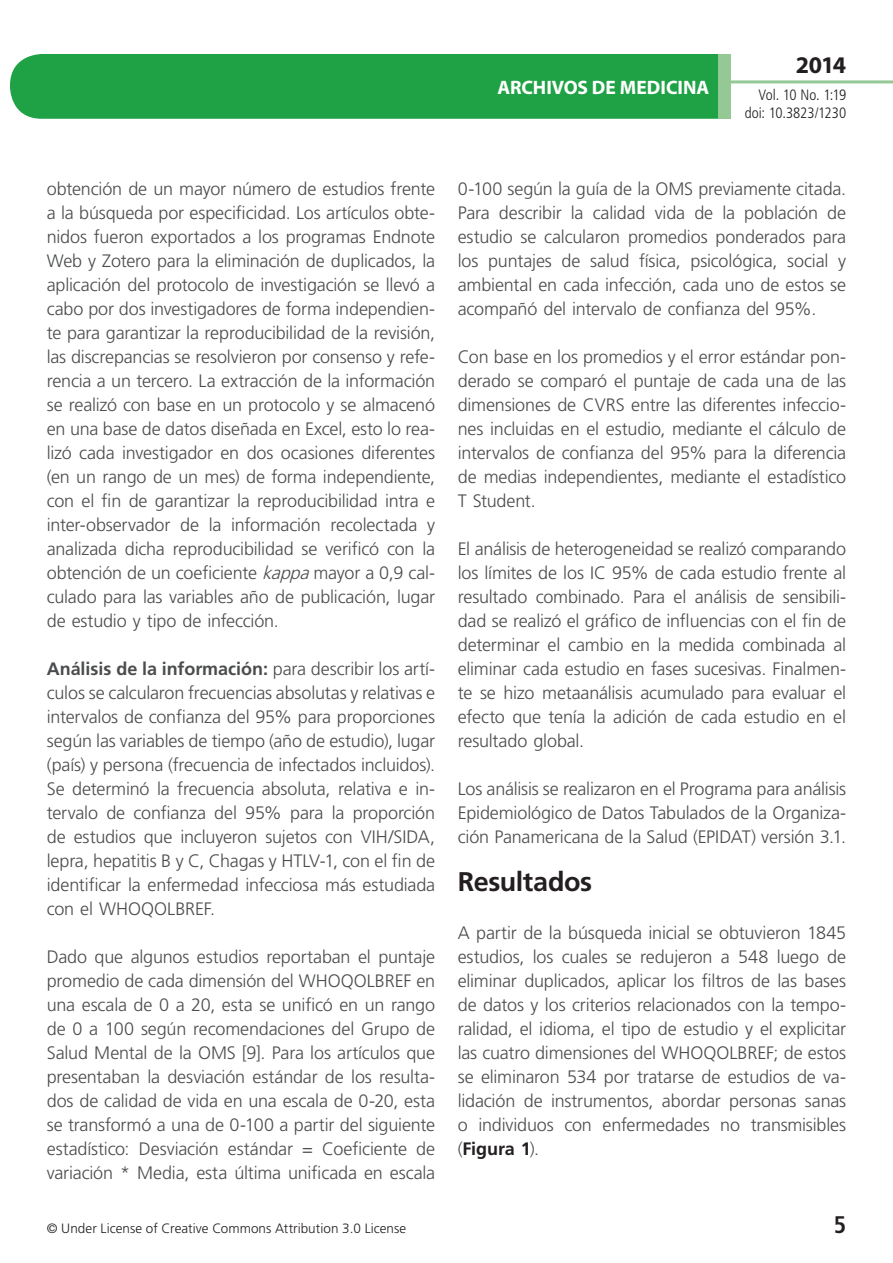
<style>
.page{position:relative;width:893px;height:1263px;background:#fff}
.page>*{position:absolute;margin:0;border:0;box-sizing:border-box;transform-origin:0 0}
.t1{font:700 27px "Frutiger LT Std";letter-spacing:-.015em;color:#231f20}
.t2{font:700 24px "Myriad Pro";color:#231f20}
.t3{font:700 condensed 24px "Frutiger LT Std";color:#231f20}
.t4{font:700 19.5px "Myriad Pro";letter-spacing:-.005em;color:#fff}
.t5{font:300 18px/24px "Frutiger LT Std";letter-spacing:-.01em;color:#4b4c4d;text-align:justify}
.t6{font:300 condensed 15px/18px "Frutiger LT Std";color:#231f20;text-align:right}
.t7{font:300 13.5px "Frutiger LT Std";letter-spacing:.005em;color:#231f20}
.s1{font-style:italic}
.s2{font-weight:700}
.s3{font-weight:700;color:#231f20}
</style>
<div class="page">
<div style="left:10px;top:54px;width:775px;height:65px;background:#1fa245;border-radius:32px"></div>
<div style="left:732px;top:0;width:161px;height:157px;background:#fff"></div>
<hr style="left:730px;top:80px;width:163px;height:3px;background:#94c895">
<div style="left:718px;top:54px;width:13px;height:65px;background:#94c895"></div>
<p class="t4" style="left:497px;top:74px;width:213px">ARCHIVOS DE MEDICINA</p>
<h2 class="t2" style="left:796px;top:49px;width:52px">2014</h2>
<p class="t6" style="left:745px;top:86px;width:103px">Vol. 10 No. 1:19 doi: 10.3823/1230</p>
<p class="t5" style="left:47px;top:177px;width:390px">obtención de un mayor número de estudios frente a la búsqueda por especificidad. Los artículos obte&shy;nidos fueron exportados a los programas Endnote Web y Zotero para la eliminación de duplicados, la aplicación del protocolo de investigación se llevó a cabo por dos investigadores de forma independien&shy;te para garantizar la reproducibilidad de la revisión, las discrepancias se resolvieron por consenso y refe&shy;rencia a un tercero. La extracción de la información se realizó con base en un protocolo y se almacenó en una base de datos diseñada en Excel, esto lo rea&shy;lizó cada investigador en dos ocasiones diferentes (en un rango de un mes) de forma independiente, con el fin de garantizar la reproducibilidad intra e inter-observador de la información recolectada y analizada dicha reproducibilidad se verificó con la obtención de un coeficiente <span class="s1">kappa</span>mayor a 0,9 cal&shy;culado para las variables año de publicación, lugar de estudio y tipo de infección.</p>
<p class="t5" style="left:47px;top:657px;width:390px"><span class="s2">Análisis de la información:</span> para describir los artí&shy;culos se calcularon frecuencias absolutas y relativas e intervalos de confianza del 95% para proporciones según las variables de tiempo (año de estudio), lugar (país) y persona (frecuencia de infectados incluidos).<br>Se determinó la frecuencia absoluta, relativa e in&shy;tervalo de confianza del 95% para la proporción de estudios que incluyeron sujetos con VIH/SIDA, lepra, hepatitis B y C, Chagas y HTLV-1, con el fin de identificar la enfermedad infecciosa más estudiada con el WHOQOLBREF.</p>
<p class="t5" style="left:47px;top:945px;width:390px">Dado que algunos estudios reportaban el puntaje promedio de cada dimensión del WHOQOLBREF en una escala de 0 a 20, esta se unificó en un rango de 0 a 100 según recomendaciones del Grupo de Salud Mental de la OMS [9]. Para los artículos que presentaban la desviación estándar de los resulta&shy;dos de calidad de vida en una escala de 0-20, esta se transformó a una de 0-100 a partir del siguiente estadístico: Desviación estándar = Coeficiente de variación * Media, esta última unificada en escala</p>
<p class="t5" style="left:458px;top:177px;width:390px">0-100 según la guía de la OMS previamente citada.<br>Para describir la calidad vida de la población de estudio se calcularon promedios ponderados para los puntajes de salud física, psicológica, social y ambiental en cada infección, cada uno de estos se acompañó del intervalo de confianza del 95%.</p>
<p class="t5" style="left:458px;top:345px;width:390px">Con base en los promedios y el error estándar pon&shy;derado se comparó el puntaje de cada una de las dimensiones de CVRS entre las diferentes infeccio&shy;nes incluidas en el estudio, mediante el cálculo de intervalos de confianza del 95% para la diferencia de medias independientes, mediante el estadístico T Student.</p>
<p class="t5" style="left:458px;top:537px;width:390px">El análisis de heterogeneidad se realizó comparando los límites de los IC 95% de cada estudio frente al resultado combinado. Para el análisis de sensibili&shy;dad se realizó el gráfico de influencias con el fin de determinar el cambio en la medida combinada al eliminar cada estudio en fases sucesivas. Finalmen&shy;te se hizo metaanálisis acumulado para evaluar el efecto que tenía la adición de cada estudio en el resultado global.</p>
<p class="t5" style="left:458px;top:777px;width:390px">Los análisis se realizaron en el Programa para análisis Epidemiológico de Datos Tabulados de la Organiza&shy;ción Panamericana de la Salud (EPIDAT) versión 3.1.</p>
<h1 class="t1" style="left:458px;top:866px;width:136px">Resultados</h1>
<p class="t5" style="left:458px;top:921px;width:390px">A partir de la búsqueda inicial se obtuvieron 1845 estudios, los cuales se redujeron a 548 luego de eliminar duplicados, aplicar los filtros de las bases de datos y los criterios relacionados con la tempo&shy;ralidad, el idioma, el tipo de estudio y el explicitar las cuatro dimensiones del WHOQOLBREF; de estos se eliminaron 534 por tratarse de estudios de va&shy;lidación de instrumentos, abordar personas sanas o individuos con enfermedades no transmisibles (<span class="s3">Figura 1</span>).</p>
<p class="t7" style="left:47px;top:1220px;width:361px">© Under License of Creative Commons Attribution 3.0 License</p>
<h2 class="t3" style="left:834px;top:1210px;width:14px">5</h2>
</div>
